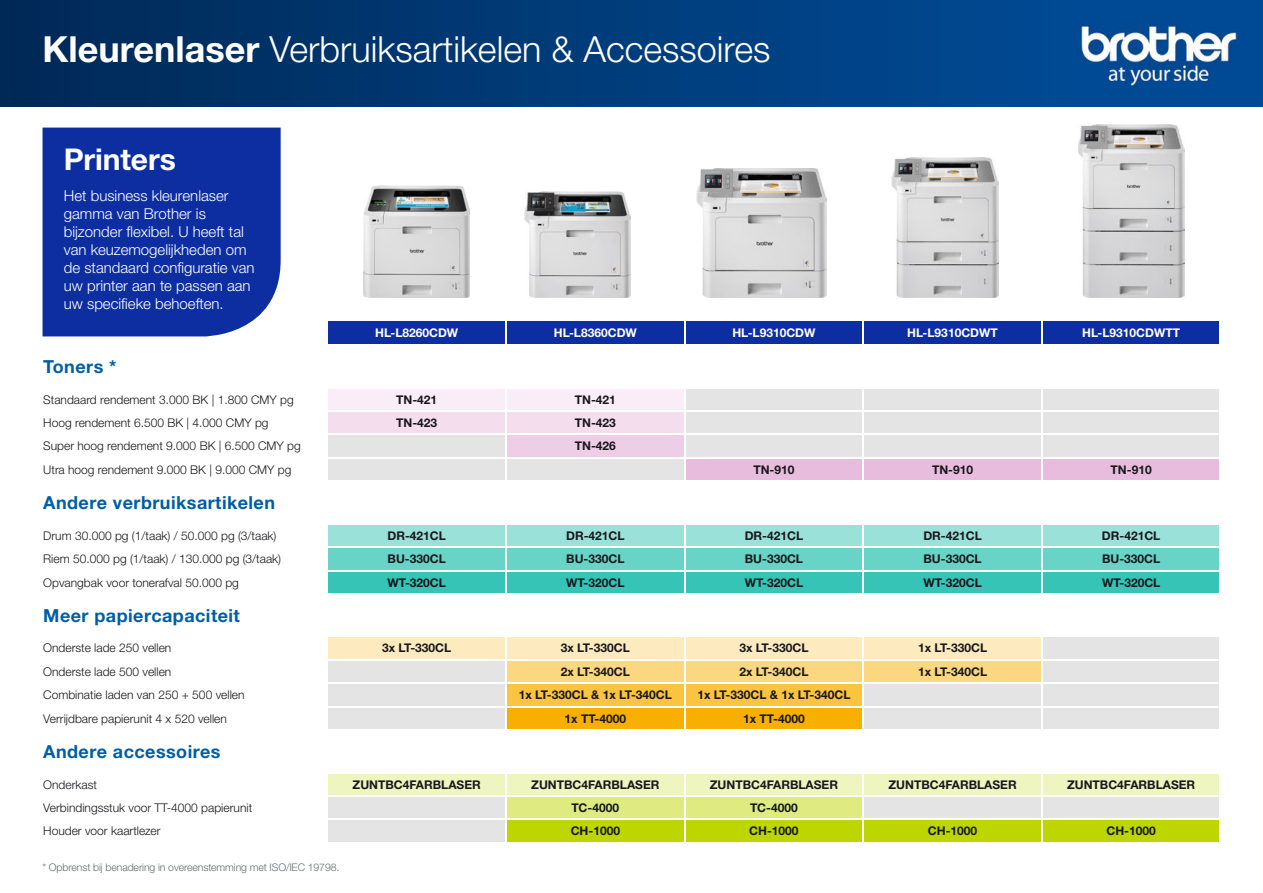
<style>
.page{position:relative;width:1263px;height:893px;background:#fff}
.page>*{position:absolute;margin:0;border:0;box-sizing:border-box;transform-origin:0 0}
.t1{font:300 36px "Helvetica Neue LTW1 G";color:#fff}
.t2{font:700 30px "Helvetica Neue LTW1 G";color:#fff}
.t3{font:700 18px "Helvetica Neue LTW1 G";letter-spacing:.025em;color:#005ea4}
.t4{font:300 15px/18px "Helvetica Neue LTW1 G";color:#fff}
.t5{font:700 12px "Helvetica Neue LTW1 G";color:#18171c}
.t6{font:300 12px "Helvetica Neue LTW1 G";color:#18171c}
.t7{font:700 12px "Helvetica Neue LTW1 G";color:#fff}
.t8{font:300 10.5px "Helvetica Neue LTW1 G";letter-spacing:-.01em;color:#666a6d}
.s1{font-weight:700}
</style>
<div class="page">
<img style="left:0;top:0;width:1263px;height:106px">
<div style="left:1043px;top:637px;width:176px;height:92px;background:#e4e4e4"></div>
<svg style="left:42px;top:320px;width:1px;height:17px"></svg>
<svg style="left:328px;top:389px;width:891px;height:91px"></svg>
<svg style="left:328px;top:525px;width:891px;height:68px"></svg>
<hr style="left:1042px;top:659px;width:179px;height:2px;background:#fff">
<hr style="left:1042px;top:682px;width:179px;height:2px;background:#fff">
<hr style="left:1042px;top:706px;width:179px;height:1px;background:#fff">
<svg style="left:328px;top:637px;width:713px;height:92px"></svg>
<svg style="left:328px;top:774px;width:891px;height:68px"></svg>
<div style="left:328px;top:321px;width:891px;height:23px;background:#0d2ea0"></div>
<img style="left:364px;top:186px;width:106px;height:112px">
<img style="left:524px;top:191px;width:107px;height:107px">
<img style="left:696px;top:168px;width:130px;height:130px">
<img style="left:892px;top:158px;width:106px;height:140px">
<img style="left:1078px;top:124px;width:106px;height:174px">
<div style="left:43px;top:128px;width:238px;height:208px;background:#0d2ea0"></div>
<h1 class="t1" style="left:43px;top:28px;width:729px"><span class="s1">Kleurenlaser</span> Verbruiksartikelen &amp; Accessoires</h1>
<h2 class="t2" style="left:64px;top:141px;width:114px">Printers</h2>
<p class="t4" style="left:64px;top:187px;width:192px">Het business kleurenlaser gamma van Brother is bijzonder flexibel. U heeft tal van keuzemogelijkheden om de standaard configuratie van uw printer aan te passen aan uw specifieke behoeften.</p>
<p class="t7" style="left:375px;top:325px;width:85px">HL-L8260CDW</p>
<p class="t7" style="left:554px;top:325px;width:85px">HL-L8360CDW</p>
<p class="t7" style="left:732px;top:325px;width:85px">HL-L9310CDW</p>
<p class="t7" style="left:907px;top:325px;width:92px">HL-L9310CDWT</p>
<p class="t7" style="left:1082px;top:325px;width:99px">HL-L9310CDWTT</p>
<h3 class="t3" style="left:43px;top:355px;width:75px">Toners *</h3>
<p class="t6" style="left:43px;top:392px;width:252px">Standaard rendement 3.000 BK | 1.800 CMY pg</p>
<p class="t5" style="left:396px;top:392px;width:43px">TN-421</p>
<p class="t5" style="left:575px;top:392px;width:43px">TN-421</p>
<p class="t6" style="left:43px;top:415px;width:227px">Hoog rendement 6.500 BK | 4.000 CMY pg</p>
<p class="t5" style="left:396px;top:415px;width:43px">TN-423</p>
<p class="t5" style="left:575px;top:415px;width:43px">TN-423</p>
<p class="t6" style="left:43px;top:439px;width:259px">Super hoog rendement 9.000 BK | 6.500 CMY pg</p>
<p class="t5" style="left:575px;top:439px;width:43px">TN-426</p>
<p class="t6" style="left:43px;top:462px;width:250px">Utra hoog rendement 9.000 BK | 9.000 CMY pg</p>
<p class="t5" style="left:753px;top:462px;width:43px">TN-910</p>
<p class="t5" style="left:932px;top:462px;width:43px">TN-910</p>
<p class="t5" style="left:1110px;top:462px;width:43px">TN-910</p>
<h3 class="t3" style="left:43px;top:491px;width:233px">Andere verbruiksartikelen</h3>
<p class="t6" style="left:43px;top:528px;width:235px">Drum 30.000 pg (1/taak) / 50.000 pg (3/taak)</p>
<p class="t5" style="left:387px;top:528px;width:60px">DR-421CL</p>
<p class="t5" style="left:566px;top:528px;width:60px">DR-421CL</p>
<p class="t5" style="left:745px;top:528px;width:60px">DR-421CL</p>
<p class="t5" style="left:923px;top:528px;width:60px">DR-421CL</p>
<p class="t5" style="left:1102px;top:528px;width:60px">DR-421CL</p>
<p class="t6" style="left:43px;top:552px;width:239px">Riem 50.000 pg (1/taak) / 130.000 pg (3/taak)</p>
<p class="t5" style="left:388px;top:551px;width:60px">BU-330CL</p>
<p class="t5" style="left:566px;top:551px;width:60px">BU-330CL</p>
<p class="t5" style="left:745px;top:551px;width:60px">BU-330CL</p>
<p class="t5" style="left:923px;top:551px;width:60px">BU-330CL</p>
<p class="t5" style="left:1102px;top:551px;width:60px">BU-330CL</p>
<p class="t6" style="left:43px;top:575px;width:197px">Opvangbak voor tonerafval 50.000 pg</p>
<p class="t5" style="left:388px;top:575px;width:60px">WT-320CL</p>
<p class="t5" style="left:566px;top:575px;width:60px">WT-320CL</p>
<p class="t5" style="left:745px;top:575px;width:60px">WT-320CL</p>
<p class="t5" style="left:923px;top:575px;width:60px">WT-320CL</p>
<p class="t5" style="left:1102px;top:575px;width:60px">WT-320CL</p>
<h3 class="t3" style="left:43px;top:604px;width:198px">Meer papiercapaciteit</h3>
<p class="t6" style="left:43px;top:641px;width:130px">Onderste lade 250 vellen</p>
<p class="t5" style="left:382px;top:641px;width:71px">3x LT-330CL</p>
<p class="t5" style="left:561px;top:641px;width:71px">3x LT-330CL</p>
<p class="t5" style="left:739px;top:641px;width:71px">3x LT-330CL</p>
<p class="t5" style="left:918px;top:641px;width:71px">1x LT-330CL</p>
<p class="t6" style="left:43px;top:664px;width:130px">Onderste lade 500 vellen</p>
<p class="t5" style="left:561px;top:664px;width:71px">2x LT-340CL</p>
<p class="t5" style="left:739px;top:664px;width:71px">2x LT-340CL</p>
<p class="t5" style="left:918px;top:664px;width:71px">1x LT-340CL</p>
<p class="t6" style="left:43px;top:688px;width:203px">Combinatie laden van 250 + 500 vellen</p>
<p class="t5" style="left:519px;top:687px;width:155px">1x LT-330CL &amp; 1x LT-340CL</p>
<p class="t5" style="left:697px;top:687px;width:155px">1x LT-330CL &amp; 1x LT-340CL</p>
<p class="t6" style="left:43px;top:711px;width:185px">Verrijdbare papierunit 4 x 520 vellen</p>
<p class="t5" style="left:565px;top:711px;width:63px">1x TT-4000</p>
<p class="t5" style="left:743px;top:711px;width:63px">1x TT-4000</p>
<h3 class="t3" style="left:43px;top:740px;width:179px">Andere accessoires</h3>
<p class="t6" style="left:43px;top:777px;width:55px">Onderkast</p>
<p class="t5" style="left:353px;top:777px;width:130px">ZUNTBC4FARBLASER</p>
<p class="t5" style="left:531px;top:777px;width:130px">ZUNTBC4FARBLASER</p>
<p class="t5" style="left:710px;top:777px;width:130px">ZUNTBC4FARBLASER</p>
<p class="t5" style="left:888px;top:777px;width:130px">ZUNTBC4FARBLASER</p>
<p class="t5" style="left:1067px;top:777px;width:130px">ZUNTBC4FARBLASER</p>
<p class="t6" style="left:43px;top:800px;width:210px">Verbindingsstuk voor TT-4000 papierunit</p>
<p class="t5" style="left:572px;top:800px;width:49px">TC-4000</p>
<p class="t5" style="left:750px;top:800px;width:49px">TC-4000</p>
<p class="t6" style="left:43px;top:824px;width:119px">Houder voor kaartlezer</p>
<p class="t5" style="left:571px;top:824px;width:51px">CH-1000</p>
<p class="t5" style="left:749px;top:824px;width:51px">CH-1000</p>
<p class="t5" style="left:928px;top:824px;width:51px">CH-1000</p>
<p class="t5" style="left:1106px;top:824px;width:51px">CH-1000</p>
<p class="t8" style="left:43px;top:860px;width:298px">* Opbrenst bij benadering in overeenstemming met ISO/IEC 19798.</p>
</div>
